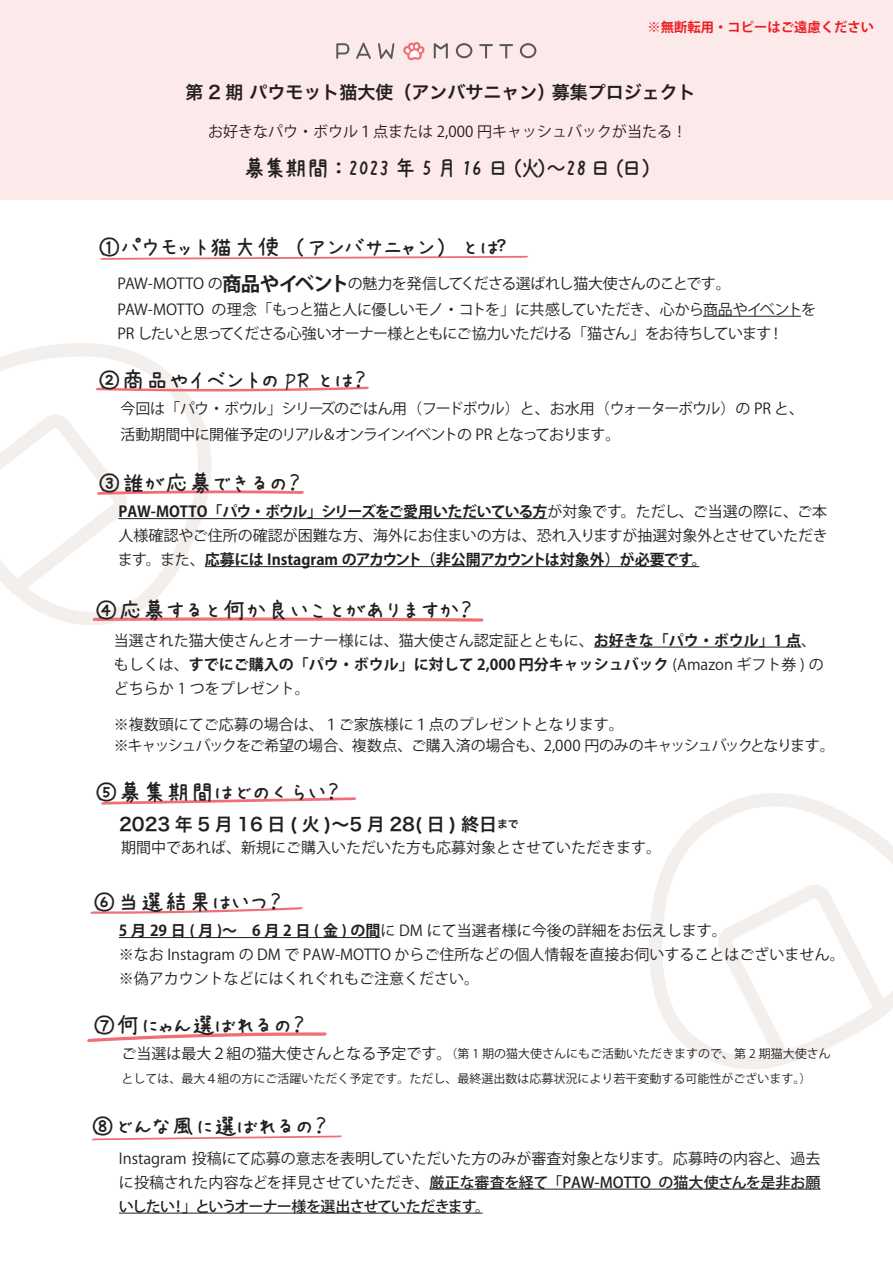
<style>
.page{position:relative;width:893px;height:1263px;background:#fff}
.page>*{position:absolute;margin:0;border:0;box-sizing:border-box;transform-origin:0 0}
.t1{font:24px "apricot Japanesefont";color:#231f20}
.t2{font:24px "apricot Japanesefont";letter-spacing:-.075em;color:#231f20}
.t3{font:18px "Hira Kaku Pro W6";color:#231f20}
.t4{font:18px "Hira Kaku Pro W6";letter-spacing:.25em;color:#231f20}
.t5{font:15px/24px "Koz Go Pr 6 N";color:#231f20}
.t6{font:15px/25.7px "Koz Go Pr 6 N";letter-spacing:-.035em;color:#231f20}
.t7{font:15px/26.2px "Koz Go Pr 6 N";letter-spacing:-.07em;color:#231f20}
.t8{font:15px "Koz Go Pr 6 N";letter-spacing:-.055em;color:#231f20}
.t9{font:15px "Hira Kaku Pro W6";color:#231f20}
.t10{font:700 13.35px "Koz Go Pr 6 N";color:#ee1d23}
.t11{font:12px/24.8px "Koz Go Pr 6 N";color:#231f20}
.s1{font-weight:700;font-size:19.5px}
.s2{font-weight:700}
.s3{font-size:15px}
.s4{font-weight:500}
</style>
<div class="page">
<svg style="left:0;top:343px;width:211px;height:281px"></svg>
<svg style="left:649px;top:793px;width:244px;height:266px"></svg>
<svg style="left:707px;top:874px;width:186px;height:195px"></svg>
<div style="left:0;top:0;width:893px;height:200px;background:#fce9ea"></div>
<svg style="left:100px;top:256px;width:428px;height:4px"></svg>
<svg style="left:96px;top:387px;width:273px;height:4px"></svg>
<svg style="left:0;top:402px;width:485px;height:220px"></svg>
<svg style="left:101px;top:797px;width:255px;height:8px"></svg>
<svg style="left:90px;top:907px;width:213px;height:7px"></svg>
<svg style="left:87px;top:1032px;width:240px;height:10px"></svg>
<svg style="left:91px;top:1135px;width:251px;height:5px"></svg>
<hr style="left:118px;top:518px;width:429px;height:1px;background:#231f20">
<hr style="left:205px;top:566px;width:494px;height:1px;background:#231f20">
<hr style="left:119px;top:937px;width:261px;height:1px;background:#231f20">
<hr style="left:594px;top:647px;width:207px;height:1px;background:#231f20">
<hr style="left:703px;top:316px;width:98px;height:1px;background:#231f20">
<hr style="left:430px;top:1189px;width:391px;height:1px;background:#231f20">
<hr style="left:119px;top:1213px;width:364px;height:1px;background:#231f20">
<svg style="left:479px;top:44px;width:14px;height:15px"></svg>
<svg style="left:499px;top:44px;width:14px;height:15px"></svg>
<svg style="left:520px;top:43px;width:16px;height:15px"></svg>
<svg style="left:456px;top:43px;width:16px;height:15px"></svg>
<svg style="left:434px;top:43px;width:14px;height:16px"></svg>
<svg style="left:356px;top:43px;width:15px;height:16px"></svg>
<svg style="left:336px;top:43px;width:13px;height:16px"></svg>
<svg style="left:378px;top:42px;width:47px;height:19px"></svg>
<p class="t10" style="left:647px;top:20px;width:228px">※無断転用・コピーはご遠慮ください</p>
<p class="t3" style="left:186px;top:76px;width:512px">第 2 期 パウモット猫大使（アンバサニャン）募集プロジェクト</p>
<p class="t5" style="left:208px;top:120px;width:480px">お好きなパウ・ボウル１点または 2,000 円キャッシュバックが当たる！</p>
<h1 class="t2" style="left:243px;top:156px;width:409px">募集期間： 2023 年 5 月16 日 (火)〜28日（日)</h1>
<h1 class="t1" style="left:97px;top:236px;width:403px">①パウモット猫大使（アンバサニャン）とは</h1>
<p class="t9" style="left:497px;top:232px;width:11px">?</p>
<p class="t6" style="left:118px;top:271px;width:700px">PAW-MOTTO の<span class="s1">商品やイベント</span>の魅力を発信してくださる選ばれし猫大使さんのことです。<br>PAW-MOTTO の理念「もっと猫と人に優しいモノ・コトを」に共感していただき、心から商品やイベントを</p>
<p class="t8" style="left:118px;top:325px;width:667px">PR したいと思ってくださる心強いオーナー様とともにご協力いただける「猫さん」をお待ちしています！</p>
<h1 class="t1" style="left:97px;top:368px;width:271px">②商品やイベントの PR とは？</h1>
<p class="t7" style="left:120px;top:395px;width:685px">今回は「パウ・ボウル」シリーズのごはん用（フードボウル）と、お水用（ウォーターボウル）の PR と、活動期間中に開催予定のリアル＆オンラインイベントの PR となっております。</p>
<h1 class="t1" style="left:97px;top:471px;width:205px">③誰が応募できるの？</h1>
<p class="t5" style="left:118px;top:500px;width:711px;text-align:justify"><span class="s2">PAW-MOTTO「パウ・ボウル」シリーズをご愛用いただいている方</span>が対象です。ただし、ご当選の際に、ご本人様確認やご住所の確認が困難な方、海外にお住まいの方は、恐れ入りますが抽選対象外とさせていただきます。また、<span class="s2">応募には Instagram のアカウント（非公開アカウントは対象外）が必要です。</span></p>
<h1 class="t1" style="left:77px;top:598px;width:397px">　④応募すると何か良いことがありますか？</h1>
<p class="t5" style="left:114px;top:628px;width:711px">当選された猫大使さんとオーナー様には、猫大使さん認定証とともに、<span class="s2">お好きな「パウ・ボウル」1 点</span>、もしくは、<span class="s2">すでにご購入の「パウ・ボウル」に対して 2,000 円分キャッシュバック</span> (Amazon ギフト券 ) のどちらか 1 つをプレゼント。</p>
<p class="t5" style="left:114px;top:714px;width:722px;line-height:21px">※複数頭にてご応募の場合は、１ご家族様に１点のプレゼントとなります。<br>※キャッシュバックをご希望の場合、複数点、ご購入済の場合も、2,000 円のみのキャッシュバックとなります。</p>
<h1 class="t1" style="left:95px;top:781px;width:246px">⑤募集期間はどのくらい？</h1>
<p class="t4" style="left:119px;top:808px;width:401px">2023年5月16日(火)～5月28(日)終日<sup>まで</sup></p>
<p class="t5" style="left:121px;top:836px;width:541px">期間中であれば、新規にご購入いただいた方も応募対象とさせていただきます。</p>
<h1 class="t1" style="left:92px;top:890px;width:191px">⑥当選結果はいつ？</h1>
<p class="t5" style="left:119px;top:919px;width:727px"><span class="s2">5 月 29 日 ( 月 )～　6 月 2 日 ( 金 ) の間</span>に DM にて当選者様に今後の詳細をお伝えします。<br>※なお Instagram の DM で PAW-MOTTO からご住所などの個人情報を直接お伺いすることはございません。※偽アカウントなどにはくれぐれもご注意ください。</p>
<h1 class="t1" style="left:92px;top:1013px;width:214px">⑦何にゃん選ばれるの？</h1>
<p class="t11" style="left:121px;top:1041px;width:711px"><span class="s3">ご当選は最大２組の猫大使さんとなる予定です。</span>（第 1 期の猫大使さんにもご活動いただきますので、第 2 期猫大使さんとしては、最大４組の方にご活躍いただく予定です。ただし、最終選出数は応募状況により若干変動する可能性がございます。）</p>
<h1 class="t1" style="left:91px;top:1115px;width:238px">⑧どんな風に選ばれるの？</h1>
<p class="t5" style="left:119px;top:1146px;width:703px;text-align:justify">Instagram 投稿にて応募の意志を表明していただいた方のみが審査対象となります。応募時の内容と、過去に投稿された内容などを拝見させていただき、<span class="s4">厳正な審査を経て「PAW-MOTTO の猫大使さんを是非お願いしたい！」というオーナー様を選出させていただきます。</span></p>
</div>
